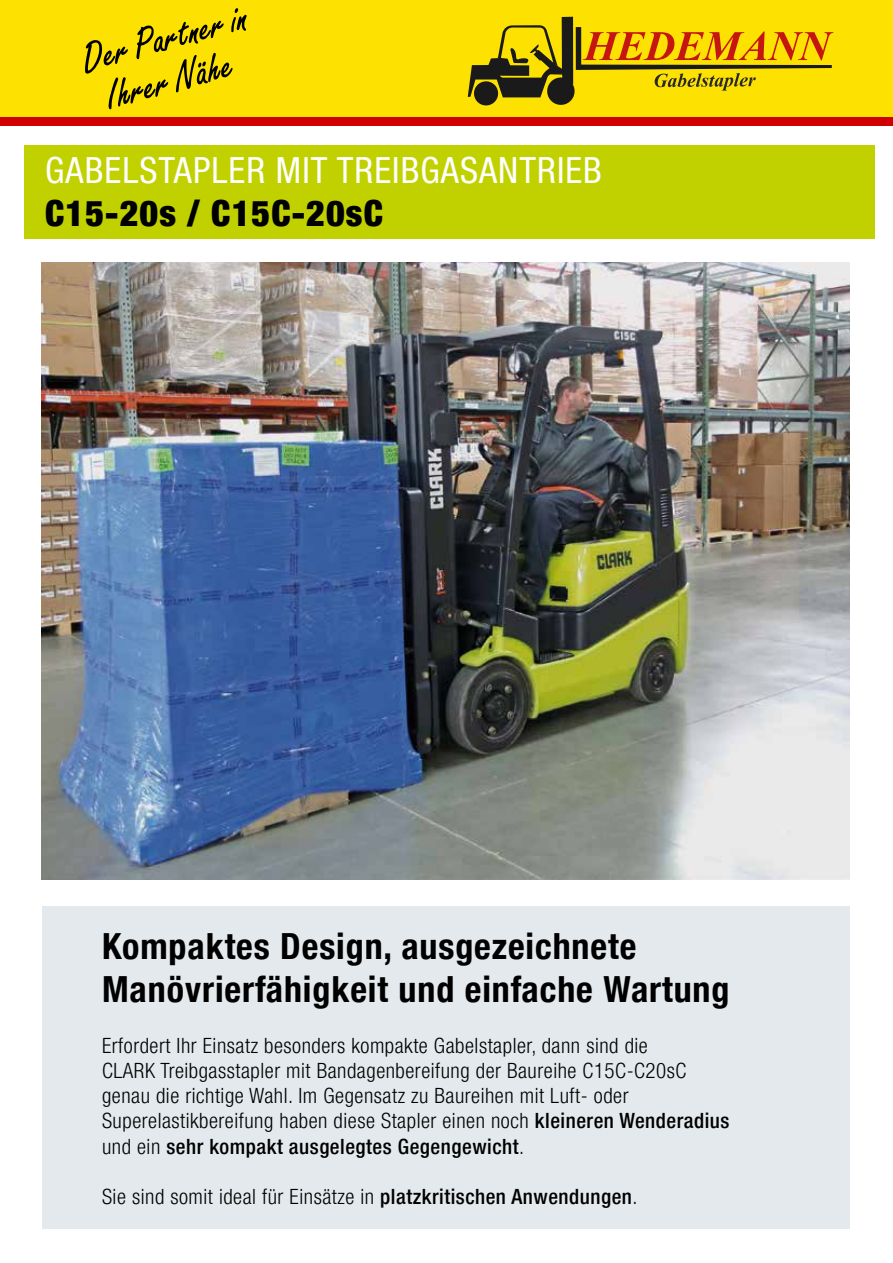
<style>
.page{position:relative;width:893px;height:1263px;background:#fff}
.page>*{position:absolute;margin:0;border:0;box-sizing:border-box;transform-origin:0 0}
.t1{font:700 condensed 36px/43.2px "Helvetica Neue LT Pro";letter-spacing:.025em;color:#000}
.t2{font:condensed 36px "Helvetica Neue LT Pro";letter-spacing:.03em;color:#fff}
.t3{font:900 condensed 36px "Helvetica Neue LT Pro";letter-spacing:.03em;color:#000}
.t4{font:300 condensed 21px/25.2px "Helvetica Neue LT Pro";letter-spacing:.025em;color:#000}
.s1{font-weight:500}
</style>
<div class="page">
<div style="left:43px;top:906px;width:807px;height:322px;background:#e3e9ec"></div>
<img style="left:41px;top:263px;width:808px;height:616px">
<div style="left:24px;top:145px;width:850px;height:94px;background:#c1d100"></div>
<div style="left:0;top:0;width:892px;height:125px;background:#cf0000"></div>
<div style="left:0;top:0;width:892px;height:117px;background:#fde100"></div>
<svg style="left:468px;top:17px;width:365px;height:89px"></svg>
<svg style="left:85px;top:8px;width:162px;height:101px"></svg>
<h1 class="t2" style="left:45px;top:149px;width:558px">GABELSTAPLER MIT TREIBGASANTRIEB</h1>
<h1 class="t3" style="left:45px;top:192px;width:339px">C15-20s / C15C-20sC</h1>
<h1 class="t1" style="left:102px;top:925px;width:629px">Kompaktes Design, ausgezeichnete<br>Manövrierfähigkeit und einfache Wartung</h1>
<p class="t4" style="left:102px;top:1033px;width:629px">Erfordert Ihr Einsatz besonders kompakte Gabelstapler, dann sind die<br>CLARK Treibgasstapler mit Bandagenbereifung der Baureihe C15C-C20sC genau die richtige Wahl. Im Gegensatz zu Baureihen mit Luft- oder Superelastikbereifung haben diese Stapler einen noch <span class="s1">kleineren Wenderadius </span>und ein <span class="s1">sehr kompakt ausgelegtes Gegengewicht</span>.</p>
<p class="t4" style="left:102px;top:1184px;width:537px">Sie sind somit ideal für Einsätze in <span class="s1">platzkritischen Anwendungen</span>.</p>
</div>
